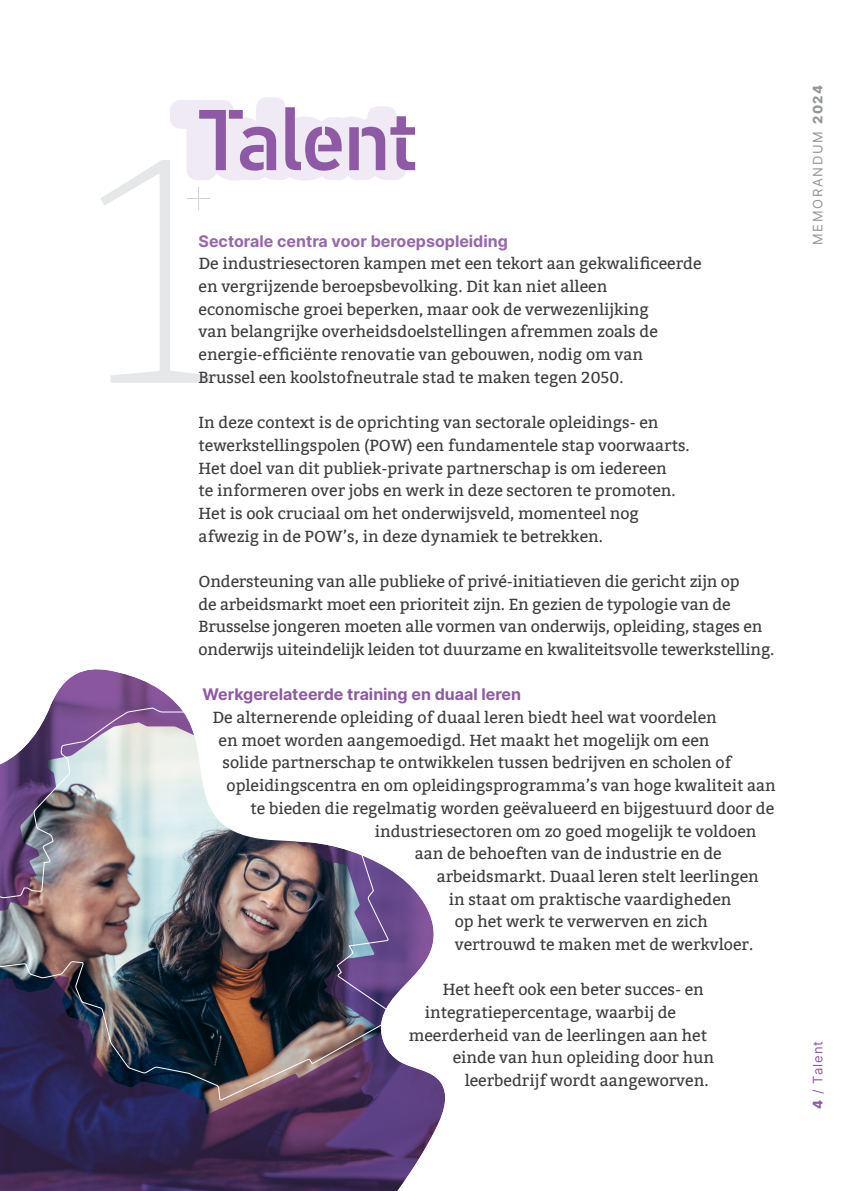
<style>
.page{position:relative;width:851px;height:1191px;background:#fff}
.page>*{position:absolute;margin:0;border:0;box-sizing:border-box;transform-origin:0 0}
.t1{font:500 86.4px "PF Din Stencil";color:#8e59a5}
.t2{font:16px/22.6px "Bitter";color:#3e3e3f}
.t3{font:700 16px "Inter";color:#8e59a5}
.t4{font:700 16px "Inter";color:#9667ac}
.t5{font:13px "Inter";letter-spacing:.13em;color:#939598}
.t6{font:13px "Inter";letter-spacing:.08em;color:#8e59a5}
.s1{font-weight:800}
</style>
<div class="page">
<img style="left:0;top:669px;width:445px;height:522px">
<svg style="left:101px;top:97px;width:305px;height:286px"></svg>
<p class="t1" style="left:198px;top:90px;width:219px">Talent</p>
<p class="t4" style="left:198px;top:229px;width:311px">Sectorale centra voor beroepsopleiding</p>
<p class="t2" style="left:198px;top:253px;width:504px">De industriesectoren kampen met een tekort aan gekwalificeerde en vergrijzende beroepsbevolking. Dit kan niet alleen economische groei beperken, maar ook de verwezenlijking<br>van belangrijke overheidsdoelstellingen afremmen zoals de energie-efficiënte renovatie van gebouwen, nodig om van Brussel een koolstofneutrale stad te maken tegen 2050.</p>
<p class="t2" style="left:198px;top:411px;width:492px">In deze context is de oprichting van sectorale opleidings- en tewerkstellingspolen (POW) een fundamentele stap voorwaarts.<br>Het doel van dit publiek-private partnerschap is om iedereen<br>te informeren over jobs en werk in deze sectoren te promoten.<br>Het is ook cruciaal om het onderwijsveld, momenteel nog afwezig in de POW’s, in deze dynamiek te betrekken.</p>
<p class="t2" style="left:198px;top:570px;width:577px">Ondersteuning van alle publieke of privé-initiatieven die gericht zijn op<br>de arbeidsmarkt moet een prioriteit zijn. En gezien de typologie van de Brusselse jongeren moeten alle vormen van onderwijs, opleiding, stages en onderwijs uiteindelijk leiden tot duurzame en kwaliteitsvolle tewerkstelling.</p>
<p class="t3" style="left:202px;top:683px;width:320px">Werkgerelateerde training en duaal leren</p>
<p class="t2" style="left:212px;top:706px;width:505px">De alternerende opleiding of duaal leren biedt heel wat voordelen</p>
<p class="t2" style="left:218px;top:729px;width:492px">en moet worden aangemoedigd. Het maakt het mogelijk om een</p>
<p class="t2" style="left:222px;top:752px;width:510px">solide partnerschap te ontwikkelen tussen bedrijven en scholen of</p>
<p class="t2" style="left:226px;top:774px;width:550px">opleidingscentra en om opleidingsprogramma’s van hoge kwaliteit aan</p>
<p class="t2" style="left:250px;top:797px;width:525px">te bieden die regelmatig worden geëvalueerd en bijgestuurd door de</p>
<p class="t2" style="left:374px;top:820px;width:383px">industriesectoren om zo goed mogelijk te voldoen</p>
<p class="t2" style="left:414px;top:842px;width:308px">aan de behoeften van de industrie en de</p>
<p class="t2" style="left:436px;top:865px;width:323px">arbeidsmarkt. Duaal leren stelt leerlingen</p>
<p class="t2" style="left:448px;top:888px;width:284px">in staat om praktische vaardigheden</p>
<p class="t2" style="left:454px;top:910px;width:254px">op het werk te verwerven en zich</p>
<p class="t2" style="left:454px;top:933px;width:300px">vertrouwd te maken met de werkvloer.</p>
<p class="t2" style="left:442px;top:978px;width:262px">Het heeft ook een beter succes- en</p>
<p class="t2" style="left:424px;top:1001px;width:253px">integratiepercentage, waarbij de</p>
<p class="t2" style="left:408px;top:1024px;width:300px">meerderheid van de leerlingen aan het</p>
<p class="t2" style="left:452px;top:1046px;width:263px">einde van hun opleiding door hun</p>
<p class="t2" style="left:464px;top:1069px;width:245px">leerbedrijf wordt aangeworven.</p>
<p class="t5" style="left:808px;top:245px;width:161px;rotate:-90deg">MEMORANDUM <span class="s1">2024</span></p>
<p class="t6" style="left:808px;top:1108px;width:69px;rotate:-90deg"><span class="s1">4</span> / Talent</p>
</div>
